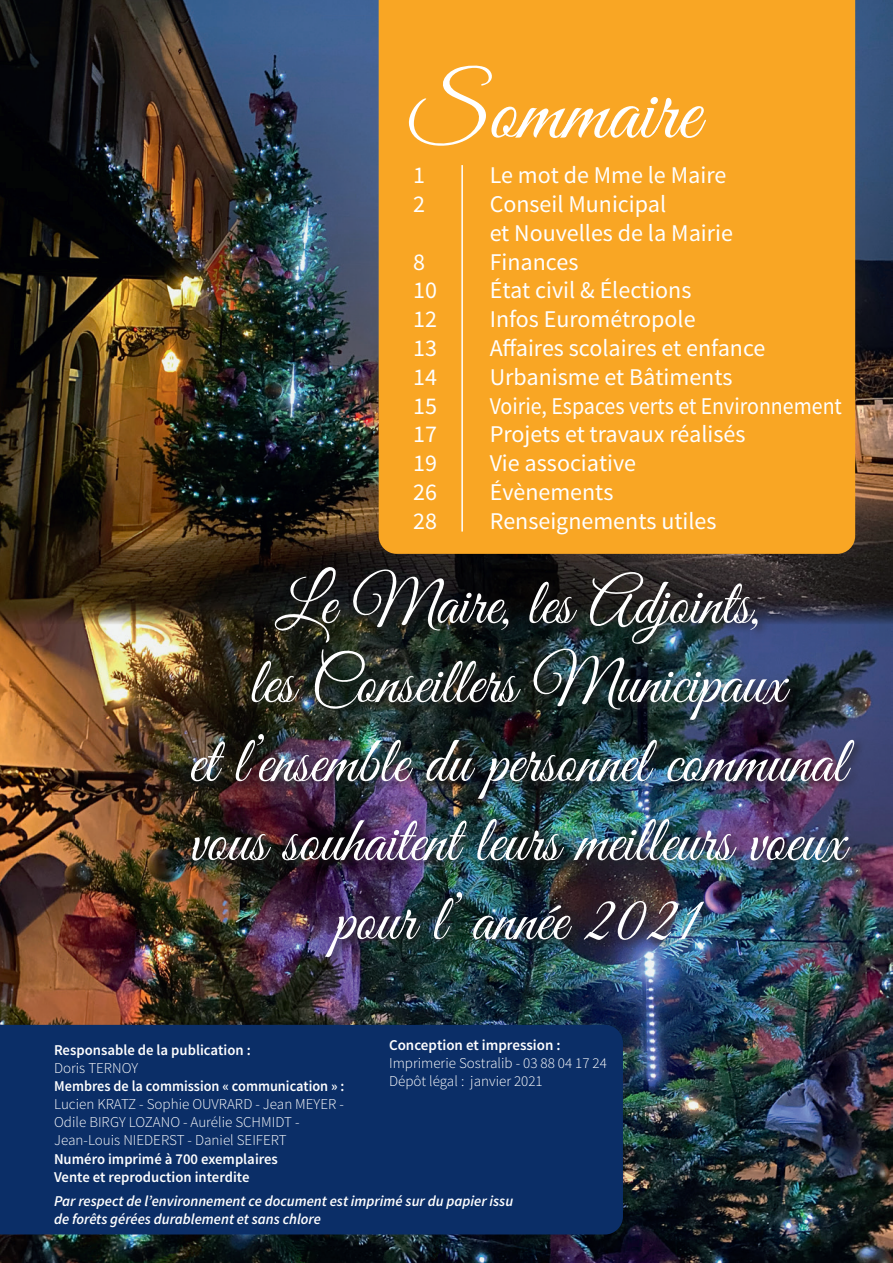
<style>
.page{position:relative;width:893px;height:1263px;background:#fff}
.page>*{position:absolute;margin:0;border:0;box-sizing:border-box;transform-origin:0 0}
.t1{font:88.5px "Great Vibes";color:#fff}
.t2{font:65.85px/79.1px "Great Vibes";color:#fff;text-align:center;scale:.96 1}
.t3{font:24px/28.8px "Source Sans Pro";color:#fff}
.t4{font:300 15px/18px "Source Sans Pro";color:#fff}
.t5{font:600 15px/18px "Source Sans Pro";color:#fff}
.t6{font:italic 600 15px/18px "Source Sans Pro";color:#fff}
.t7{font:600 15px "Source Sans Pro";color:#fff;scale:.95 1}
</style>
<div class="page">
<img style="left:0;top:0;width:893px;height:595px">
<img style="left:0;top:595px;width:893px;height:668px">
<div style="left:0;top:1025px;width:623px;height:209px;background:#0b2e67"></div>
<div style="left:379px;top:0;width:476px;height:554px;background:#f9a624"></div>
<div style="left:188px;top:564px;width:677px;height:404px;background:#231f20;opacity:.75"></div>
<hr style="left:461px;top:165px;width:2px;height:366px;background:#fff">
<h1 class="t1" style="left:409px;top:62px;width:292px">Sommaire</h1>
<p class="t3" style="left:413px;top:161px;width:13px">1<br>2</p>
<p class="t3" style="left:413px;top:248px;width:25px">8<br>10<br>12<br>13<br>14<br>15<br>17<br>19<br>26<br>28</p>
<p class="t3" style="left:490px;top:161px;width:354px">Le mot de Mme le Maire<br>Conseil Municipal<br>et Nouvelles de la Mairie<br>Finances<br>État civil &amp; Élections<br>Infos Eurométropole<br>Affaires scolaires et enfance<br>Urbanisme et Bâtiments<br>Voirie, Espaces verts et Environnement<br>Projets et travaux réalisés<br>Vie associative<br>Évènements<br>Renseignements utiles</p>
<h2 class="t2" style="left:189px;top:569px;width:686px">Le Maire, les Adjoints,<br>les Conseillers Municipaux<br>et l’ensemble du personnel communal vous souhaitent leurs meilleurs voeux pour l’ année 2021</h2>
<p class="t5" style="left:54px;top:1041px;width:198px">Responsable de la publication :</p>
<p class="t4" style="left:54px;top:1059px;width:86px">Doris TERNOY</p>
<p class="t7" style="left:54px;top:1077px;width:307px">Membres de la commission « communication » :</p>
<p class="t4" style="left:54px;top:1095px;width:291px">Lucien KRATZ - Sophie OUVRARD - Jean MEYER -<br>Odile BIRGY LOZANO - Aurélie SCHMIDT -<br>Jean-Louis NIEDERST - Daniel SEIFERT</p>
<p class="t5" style="left:54px;top:1150px;width:225px">Numéro imprimé à 700 exemplaires<br>Vente et reproduction interdite</p>
<p class="t5" style="left:389px;top:1037px;width:173px">Conception et impression :</p>
<p class="t4" style="left:389px;top:1054px;width:219px">Imprimerie Sostralib - 03 88 04 17 24<br>Dépôt légal : janvier 2021</p>
<p class="t6" style="left:54px;top:1191px;width:461px">Par respect de l’environnement ce document est imprimé sur du papier issu de forêts gérées durablement et sans chlore</p>
</div>
